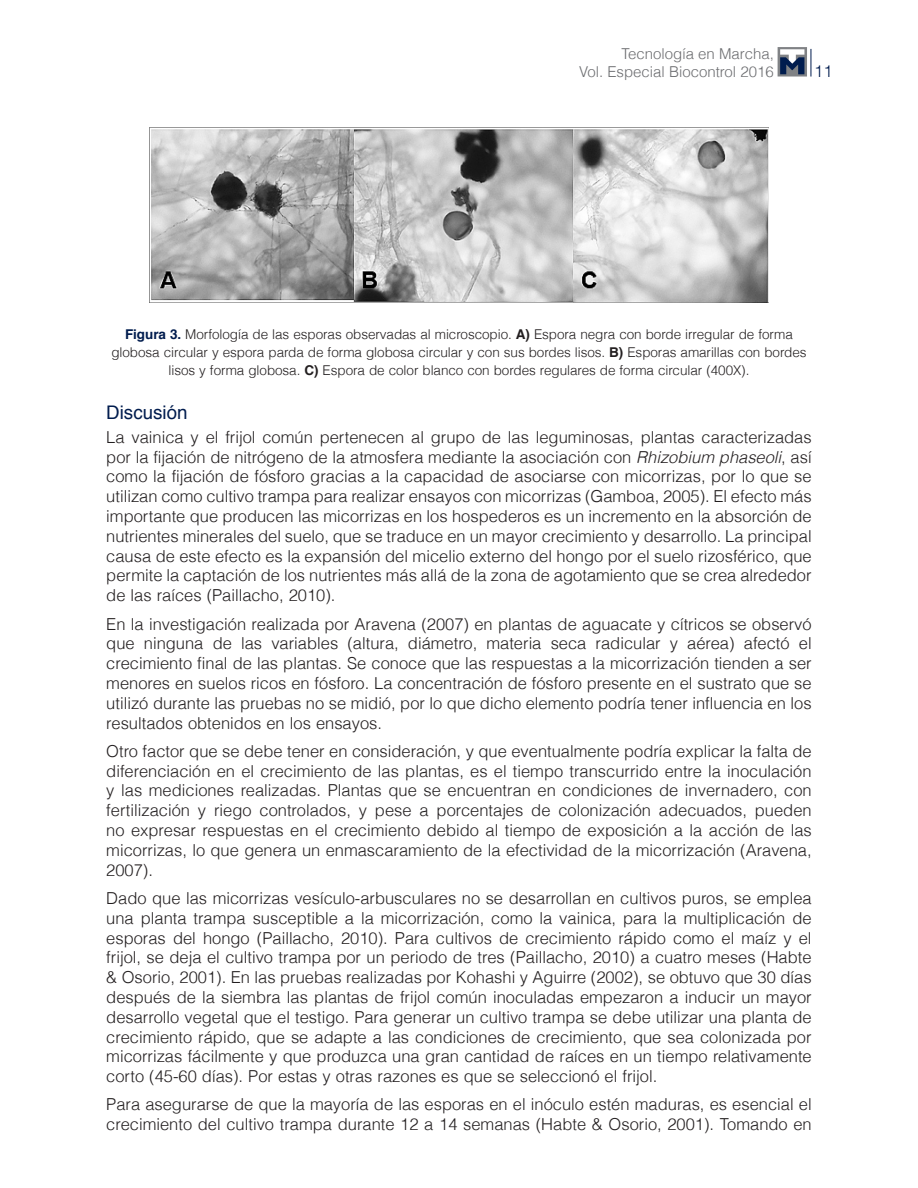
<style>
.page{position:relative;width:918px;height:1188px;background:#fff}
.page>*{position:absolute;margin:0;border:0;box-sizing:border-box;transform-origin:0 0}
._7subtitulo{font:18.75px "Helvetica";color:#001c4e}
._6texto{font:300 16.5px/19.8px "Helvetica";color:#231f20;text-align:justify}
.t1{font:300 16.5px "Helvetica";color:#001c4e}
.t2{font:300 15px/18px "Helvetica";color:#6c6d70;text-align:right}
._9tituloscuadros{font:300 13.5px/18px "Helvetica";letter-spacing:-.005em;color:#231f20;text-align:center}
.s1{font-weight:700;color:#001c4e}
.s2{font-weight:700}
.s3{font-style:italic}
</style>
<div class="page">
<svg style="left:811px;top:49px;width:1px;height:28px"></svg>
<svg style="left:778px;top:47px;width:29px;height:30px"></svg>
<svg style="left:780px;top:49px;width:24px;height:25px"></svg>
<img style="left:149px;top:128px;width:620px;height:174px">
<p class="t2" style="left:579px;top:44px;width:196px">Tecnología en Marcha,<br>Vol. Especial Biocontrol 2016</p>
<p class="t1" style="left:814px;top:60px;width:20px">11</p>
<p class="_9tituloscuadros" style="left:111px;top:325px;width:697px"><span class="s1">Figura 3.</span> Morfología de las esporas observadas al microscopio. <span class="s2">A)</span> Espora negra con borde irregular de forma globosa circular y espora parda de forma globosa circular y con sus bordes lisos. <span class="s2">B)</span> Esporas amarillas con bordes lisos y forma globosa. <span class="s2">C)</span> Espora de color blanco con bordes regulares de forma circular (400X).</p>
<p class="_7subtitulo" style="left:106px;top:398px;width:83px">Discusión</p>
<p class="_6texto" style="left:106px;top:427px;width:707px">La vainica y el frijol común pertenecen al grupo de las leguminosas, plantas caracterizadas por la fijación de nitrógeno de la atmosfera mediante la asociación con <span class="s3">Rhizobium phaseoli</span>, así como la fijación de fósforo gracias a la capacidad de asociarse con micorrizas, por lo que se utilizan como cultivo trampa para realizar ensayos con micorrizas (Gamboa, 2005). El efecto más importante que producen las micorrizas en los hospederos es un incremento en la absorción de nutrientes minerales del suelo, que se traduce en un mayor crecimiento y desarrollo. La principal causa de este efecto es la expansión del micelio externo del hongo por el suelo rizosférico, que permite la captación de los nutrientes más allá de la zona de agotamiento que se crea alrededor de las raíces (Paillacho, 2010).</p>
<p class="_6texto" style="left:106px;top:614px;width:707px">En la investigación realizada por Aravena (2007) en plantas de aguacate y cítricos se observó que ninguna de las variables (altura, diámetro, materia seca radicular y aérea) afectó el crecimiento final de las plantas. Se conoce que las respuestas a la micorrización tienden a ser menores en suelos ricos en fósforo. La concentración de fósforo presente en el sustrato que se utilizó durante las pruebas no se midió, por lo que dicho elemento podría tener influencia en los resultados obtenidos en los ensayos.</p>
<p class="_6texto" style="left:106px;top:741px;width:707px">Otro factor que se debe tener en consideración, y que eventualmente podría explicar la falta de diferenciación en el crecimiento de las plantas, es el tiempo transcurrido entre la inoculación y las mediciones realizadas. Plantas que se encuentran en condiciones de invernadero, con fertilización y riego controlados, y pese a porcentajes de colonización adecuados, pueden no expresar respuestas en el crecimiento debido al tiempo de exposición a la acción de las micorrizas, lo que genera un enmascaramiento de la efectividad de la micorrización (Aravena, 2007).</p>
<p class="_6texto" style="left:106px;top:888px;width:707px">Dado que las micorrizas vesículo-arbusculares no se desarrollan en cultivos puros, se emplea una planta trampa susceptible a la micorrización, como la vainica, para la multiplicación de esporas del hongo (Paillacho, 2010). Para cultivos de crecimiento rápido como el maíz y el frijol, se deja el cultivo trampa por un periodo de tres (Paillacho, 2010) a cuatro meses (Habte &amp; Osorio, 2001). En las pruebas realizadas por Kohashi y Aguirre (2002), se obtuvo que 30 días después de la siembra las plantas de frijol común inoculadas empezaron a inducir un mayor desarrollo vegetal que el testigo. Para generar un cultivo trampa se debe utilizar una planta de crecimiento rápido, que se adapte a las condiciones de crecimiento, que sea colonizada por micorrizas fácilmente y que produzca una gran cantidad de raíces en un tiempo relativamente corto (45-60 días). Por estas y otras razones es que se seleccionó el frijol.</p>
<p class="_6texto" style="left:106px;top:1095px;width:707px">Para asegurarse de que la mayoría de las esporas en el inóculo estén maduras, es esencial el crecimiento del cultivo trampa durante 12 a 14 semanas (Habte &amp; Osorio, 2001). Tomando en</p>
</div>
